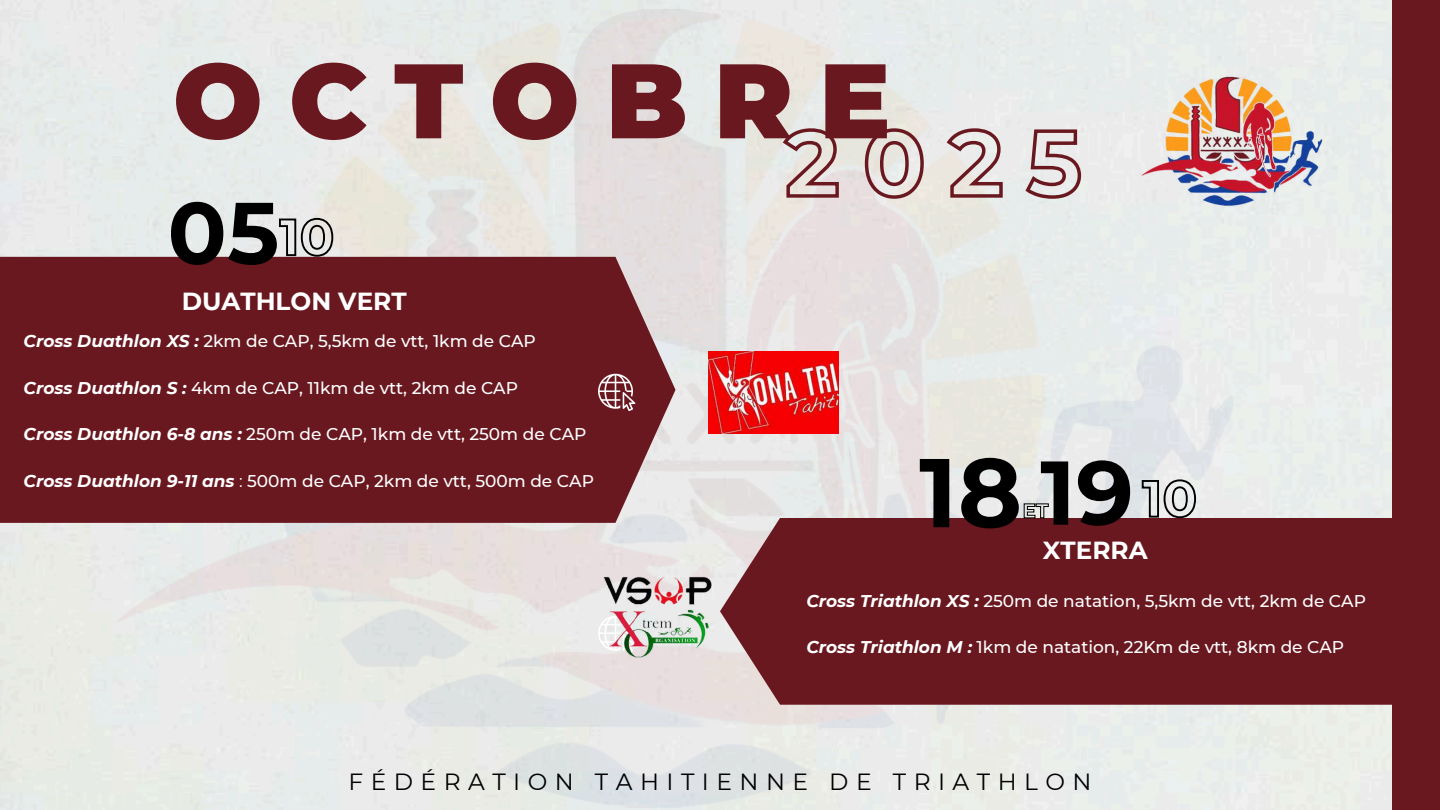
<style>
.page{position:relative;width:1440px;height:810px;background:#fff}
.page>*{position:absolute;margin:0;border:0;box-sizing:border-box;transform-origin:0 0}
.t1{font:900 105.7px "Montserrat";letter-spacing:.25em;color:#6a1820}
.t2{font:700 97.5px "Montserrat";color:#000}
.t3{font:700 90.3px "Montserrat";color:#000}
.t4{font:700 87.3px "Montserrat";color:#000}
.t5{font:700 24.7px "Montserrat";color:#fff}
.t6{font:23.4px "Montserrat";letter-spacing:.32em;color:#000}
.t7{font:500 17px "Montserrat";color:#fff}
.s1{font-weight:700;font-style:italic}
.s2{font-weight:400}
</style>
<div class="page">
<img style="left:111px;top:7px;width:1218px;height:803px">
<div style="left:0;top:257px;width:676px;height:266px;background:#6a1820"></div>
<svg style="left:598px;top:374px;width:37px;height:37px"></svg>
<svg style="left:780px;top:127px;width:303px;height:74px;background:#d1c0bf"></svg>
<svg style="left:278px;top:217px;width:56px;height:41px;background:#b1aead"></svg>
<div style="left:1392px;top:0;width:48px;height:810px;background:#6a1820"></div>
<img style="left:1136px;top:63px;width:193px;height:155px">
<div style="left:720px;top:518px;width:672px;height:187px;background:#6a1820"></div>
<svg style="left:1141px;top:478px;width:56px;height:41px;background:#b1b1b1"></svg>
<img style="left:708px;top:352px;width:131px;height:82px">
<svg style="left:1023px;top:503px;width:26px;height:16px"></svg>
<img style="left:592px;top:547px;width:128px;height:128px">
<h1 class="t1" style="left:173px;top:36px;width:719px">OCTOBRE</h1>
<h3 class="t4" style="left:168px;top:179px;width:113px">05</h3>
<h3 class="t5" style="left:182px;top:286px;width:226px">DUATHLON VERT</h3>
<p class="t7" style="left:24px;top:331px;width:514px"><span class="s1">Cross Duathlon XS :</span> 2km de CAP, 5,5km de vtt, 1km de CAP</p>
<p class="t7" style="left:24px;top:377px;width:496px"><span class="s1">Cross Duathlon S :</span> 4km de CAP, 11km de vtt, 2km de CAP</p>
<p class="t7" style="left:24px;top:424px;width:564px"><span class="s1">Cross Duathlon 6-8 ans :</span> 250m de CAP, 1km de vtt, 250m de CAP</p>
<p class="t7" style="left:24px;top:470px;width:572px"><span class="s1">Cross Duathlon 9-11 ans</span> <span class="s2">:</span> 500m de CAP, 2km de vtt, 500m de CAP</p>
<h2 class="t2" style="left:919px;top:433px;width:105px">18</h2>
<h3 class="t3" style="left:1040px;top:437px;width:95px">19</h3>
<h3 class="t5" style="left:1043px;top:535px;width:106px">XTERRA</h3>
<p class="t7" style="left:806px;top:590px;width:561px"><span class="s1">Cross Triathlon XS :</span> 250m de natation, 5,5km de vtt, 2km de CAP</p>
<p class="t7" style="left:806px;top:637px;width:539px"><span class="s1">Cross Triathlon M :</span> 1km de natation, 22Km de vtt, 8km de CAP</p>
<h3 class="t6" style="left:348px;top:767px;width:745px">FÉDÉRATION TAHITIENNE DE TRIATHLON</h3>
</div>
